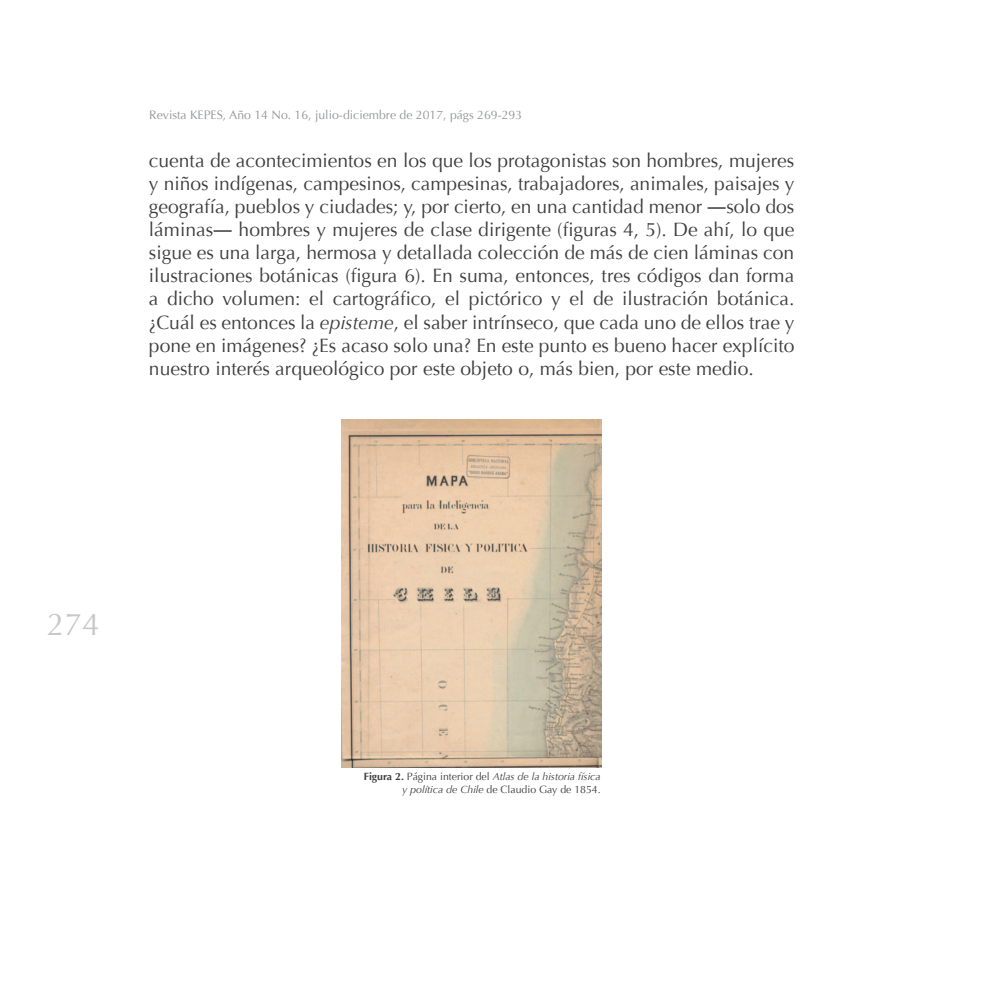
<style>
.page{position:relative;width:993px;height:993px;background:#fff}
.page>*{position:absolute;margin:0;border:0;box-sizing:border-box;transform-origin:0 0}
.t1{font:31.5px "Optima";color:#c7c8ca}
.t2{font:19.25px/23.1px "Optima";color:#3e3e3f;text-align:justify}
.t3{font:12.25px "Optima";color:#939598}
.t4{font:italic 10.5px/12.6px "Optima";color:#3e3e3f;text-align:right}
.s1{font-family:"Times New Roman"}
.s2{font-style:italic}
.s3{font-weight:700;font-style:normal}
.s4{font-style:normal}
</style>
<div class="page">
<img style="left:341px;top:419px;width:260px;height:348px">
<p class="t3" style="left:149px;top:108px;width:374px">Revista KEPES, Año 14 No. 16, julio-diciembre de 2017, págs 269-293</p>
<p class="t2" style="left:149px;top:149px;width:646px">cuenta de acontecimientos en los que los protagonistas son hombres, mujeres y niños indígenas, campesinos, campesinas, trabajadores, animales, paisajes y geografía, pueblos y ciudades; y, por cierto, en una cantidad menor <span class="s1">―</span>solo dos láminas<span class="s1">―</span> hombres y mujeres de clase dirigente (figuras 4, 5). De ahí, lo que sigue es una larga, hermosa y detallada colección de más de cien láminas con ilustraciones botánicas (figura 6). En suma, entonces, tres códigos dan forma a dicho volumen: el cartográfico, el pictórico y el de ilustración botánica. ¿Cuál es entonces la <span class="s2">episteme</span>, el saber intrínseco, que cada uno de ellos trae y pone en imágenes? ¿Es acaso solo una? En este punto es bueno hacer explícito nuestro interés arqueológico por este objeto o, más bien, por este medio.</p>
<h1 class="t1" style="left:47px;top:606px;width:54px">274</h1>
<p class="t4" style="left:364px;top:770px;width:238px"><span class="s3">Figura 2.</span> <span class="s4">Página interior del</span> Atlas de la historia física y política de Chile <span class="s4">de Claudio Gay de 1854.</span></p>
</div>
